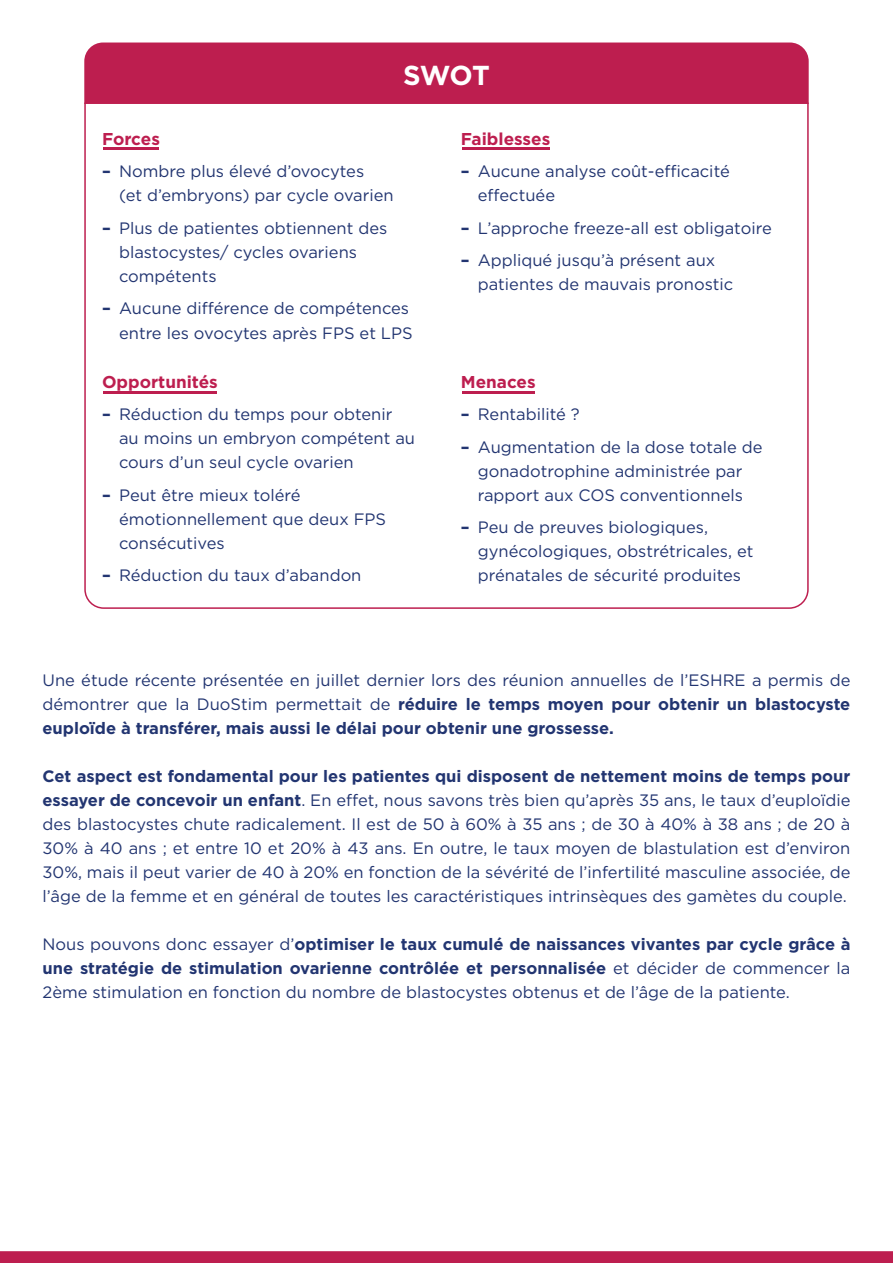
<style>
.page{position:relative;width:893px;height:1263px;background:#fff}
.page>*{position:absolute;margin:0;border:0;box-sizing:border-box;transform-origin:0 0}
.t1{font:700 27.45px "Gotham";color:#fff}
.t2{font:700 17.1px "Gotham";color:#bd1e4f}
.t3{font:16.5px/24px "Gotham";color:#223571}
.s1{font-weight:700}
</style>
<div class="page">
<svg style="left:0;top:1251px;width:893px;height:12px;background:#be2151"></svg>
<div style="left:84px;top:43px;width:725px;height:58px;background:#bd1e4f"></div>
<svg style="left:84px;top:101px;width:725px;height:508px"></svg>
<hr style="left:103px;top:148px;width:56px;height:2px;background:#bd1e4f">
<hr style="left:462px;top:148px;width:88px;height:2px;background:#bd1e4f">
<hr style="left:103px;top:391px;width:114px;height:2px;background:#bd1e4f">
<hr style="left:462px;top:391px;width:72px;height:2px;background:#bd1e4f">
<h1 class="t1" style="left:403px;top:57px;width:88px">SWOT</h1>
<p class="t2" style="left:102px;top:128px;width:59px">Forces</p>
<p class="t3" style="left:119px;top:159px;width:276px;text-indent:-17px"><span class="s1">–</span> Nombre plus élevé d’ovocytes<br>(et d’embryons) par cycle ovarien</p>
<p class="t3" style="left:119px;top:216px;width:270px;text-indent:-17px"><span class="s1">–</span> Plus de patientes obtiennent des blastocystes/ cycles ovariens compétents</p>
<p class="t3" style="left:102px;top:296px;width:312px;text-align:right"><span class="s1">–</span> Aucune différence de compétences entre les ovocytes après FPS et LPS</p>
<p class="t2" style="left:102px;top:370px;width:117px">Opportunités</p>
<p class="t3" style="left:119px;top:402px;width:298px;text-indent:-17px"><span class="s1">–</span> Réduction du temps pour obtenir au moins un embryon compétent au cours d’un seul cycle ovarien</p>
<p class="t3" style="left:119px;top:483px;width:269px;text-indent:-17px"><span class="s1">–</span> Peut être mieux toléré émotionnellement que deux FPS consécutives</p>
<p class="t3" style="left:102px;top:563px;width:261px"><span class="s1">–</span> Réduction du taux d’abandon</p>
<p class="t2" style="left:461px;top:128px;width:91px">Faiblesses</p>
<p class="t3" style="left:478px;top:159px;width:254px;text-indent:-17px"><span class="s1">–</span> Aucune analyse coût-efficacité effectuée</p>
<p class="t3" style="left:461px;top:216px;width:312px"><span class="s1">–</span> L’approche freeze-all est obligatoire</p>
<p class="t3" style="left:478px;top:248px;width:257px;text-indent:-17px"><span class="s1">–</span> Appliqué jusqu’à présent aux patientes de mauvais pronostic</p>
<p class="t2" style="left:461px;top:370px;width:76px">Menaces</p>
<p class="t3" style="left:461px;top:402px;width:120px"><span class="s1">–</span> Rentabilité ?</p>
<p class="t3" style="left:461px;top:435px;width:303px;text-align:center"><span class="s1">–</span> Augmentation de la dose totale de gonadotrophine administrée par rapport aux COS conventionnels</p>
<p class="t3" style="left:478px;top:515px;width:277px;text-indent:-17px"><span class="s1">–</span> Peu de preuves biologiques, gynécologiques, obstrétricales, et prénatales de sécurité produites</p>
<p class="t3" style="left:43px;top:668px;width:809px;text-align:justify">Une étude récente présentée en juillet dernier lors des réunion annuelles de l’ESHRE a permis de démontrer que la DuoStim permettait de <span class="s1">réduire le temps moyen pour obtenir un blastocyste euploïde à transférer, mais aussi le délai pour obtenir une grossesse.</span></p>
<p class="t3" style="left:43px;top:764px;width:809px;text-align:justify"><span class="s1">Cet aspect est fondamental pour les patientes qui disposent de nettement moins de temps pour essayer de concevoir un enfant</span>. En effet, nous savons très bien qu’après 35 ans, le taux d’euploïdie des blastocystes chute radicalement. Il est de 50 à 60% à 35 ans ; de 30 à 40% à 38 ans ; de 20 à 30% à 40 ans ; et entre 10 et 20% à 43 ans. En outre, le taux moyen de blastulation est d’environ 30%, mais il peut varier de 40 à 20% en fonction de la sévérité de l’infertilité masculine associée, de l’âge de la femme et en général de toutes les caractéristiques intrinsèques des gamètes du couple.</p>
<p class="t3" style="left:43px;top:932px;width:809px;text-align:justify">Nous pouvons donc essayer d’<span class="s1">optimiser le taux cumulé de naissances vivantes par cycle grâce à une stratégie de stimulation ovarienne contrôlée et personnalisée</span> et décider de commencer la 2ème stimulation en fonction du nombre de blastocystes obtenus et de l’âge de la patiente.</p>
</div>
